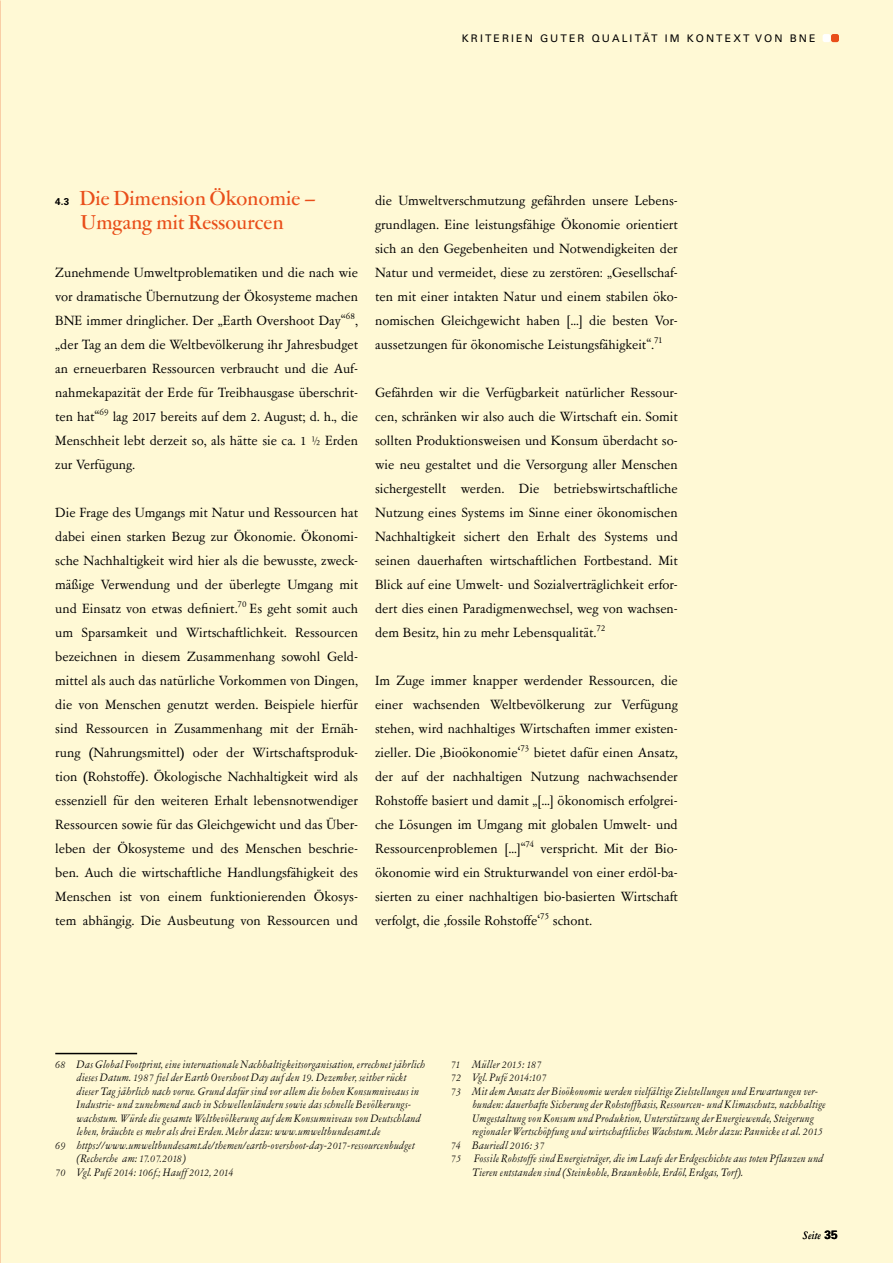
<style>
.page{position:relative;width:893px;height:1263px;background:#fff9d5}
.page>*{position:absolute;margin:0;border:0;box-sizing:border-box;transform-origin:0 0}
.t1{font:500 22.5px/24px "Garamont Amst SH";letter-spacing:.015em;color:#e94e1a}
.t2{font:15px/24px "Garamont Amst SB";color:#000;text-align:justify}
.t3{font:italic 12px "Garamont Amst SB";letter-spacing:.03em;color:#000}
.t4{font:10.5px "Univers LT Pro 55 Roman";letter-spacing:.2em;color:#000}
.t5{font:700 9.9px "Univers LT Pro 65";color:#000}
.s1{font-family:"Univers LT Pro 65";font-weight:700;font-style:normal}
</style>
<div class="page">
<div style="left:831px;top:34px;width:8px;height:8px;background:#e94e1a;border-radius:2px"></div>
<div style="left:823px;top:34px;width:8px;height:8px;background:#fff;border-radius:2px"></div>
<hr style="left:55px;top:1053px;width:82px;height:1px;background:#000">
<p class="t4" style="left:462px;top:32px;width:355px">KRITERIEN GUTER QUALITÄT IM KONTEXT VON BNE</p>
<p class="t5" style="left:55px;top:196px;width:16px">4.3</p>
<h1 class="t1" style="left:80px;top:187px;width:238px">Die Dimension Ökonomie –<br>Umgang mit Ressourcen</h1>
<p class="t2" style="left:55px;top:261px;width:304px">Zunehmende Umweltproblematiken und die nach wie vor dramatische Übernutzung der Ökosysteme machen BNE immer dringlicher. Der „Earth Overshoot Day“<sup>68</sup>, „der Tag an dem die Weltbevölkerung ihr Jahresbudget an erneuerbaren Ressourcen verbraucht und die Auf&shy;nahmekapazität der Erde für Treibhausgase überschrit&shy;ten hat“<sup>69</sup> lag 2017 bereits auf dem 2. August; d. h., die Menschheit lebt derzeit so, als hätte sie ca. 1 ½ Erden zur Verfügung.</p>
<p class="t2" style="left:55px;top:501px;width:304px">Die Frage des Umgangs mit Natur und Ressourcen hat dabei einen starken Bezug zur Ökonomie. Ökonomi&shy;sche Nachhaltigkeit wird hier als die bewusste, zweck&shy;mäßige Verwendung und der überlegte Umgang mit und Einsatz von etwas definiert.<sup>70</sup> Es geht somit auch um Sparsamkeit und Wirtschaftlichkeit. Ressourcen bezeichnen in diesem Zusammenhang sowohl Geld&shy;mittel als auch das natürliche Vorkommen von Dingen, die von Menschen genutzt werden. Beispiele hierfür sind Ressourcen in Zusammenhang mit der Ernäh&shy;rung (Nahrungsmittel) oder der Wirtschaftsproduk&shy;tion (Rohstoffe). Ökologische Nachhaltigkeit wird als essenziell für den weiteren Erhalt lebensnotwendiger Ressourcen sowie für das Gleichgewicht und das Über&shy;leben der Ökosysteme und des Menschen beschrie&shy;ben. Auch die wirtschaftliche Handlungsfähigkeit des Menschen ist von einem funktionierenden Ökosys&shy;tem abhängig. Die Ausbeutung von Ressourcen und</p>
<p class="t2" style="left:375px;top:189px;width:304px">die Umweltverschmutzung gefährden unsere Lebens&shy;grundlagen. Eine leistungsfähige Ökonomie orientiert sich an den Gegebenheiten und Notwendigkeiten der Natur und vermeidet, diese zu zerstören: „Gesellschaf&shy;ten mit einer intakten Natur und einem stabilen öko&shy;nomischen Gleichgewicht haben […] die besten Vor&shy;aussetzungen für ökonomische Leistungsfähigkeit“.<sup>71</sup></p>
<p class="t2" style="left:375px;top:381px;width:304px">Gefährden wir die Verfügbarkeit natürlicher Ressour&shy;cen, schränken wir also auch die Wirtschaft ein. Somit sollten Produktionsweisen und Konsum überdacht so&shy;wie neu gestaltet und die Versorgung aller Menschen sichergestellt werden. Die betriebswirtschaftliche Nutzung eines Systems im Sinne einer ökonomischen Nachhaltigkeit sichert den Erhalt des Systems und seinen dauerhaften wirtschaftlichen Fortbestand. Mit Blick auf eine Umwelt- und Sozialverträglichkeit erfor&shy;dert dies einen Paradigmenwechsel, weg von wachsen&shy;dem Besitz, hin zu mehr Lebensqualität.<sup>72</sup></p>
<p class="t2" style="left:375px;top:669px;width:304px">Im Zuge immer knapper werdender Ressourcen, die einer wachsenden Weltbevölkerung zur Verfügung stehen, wird nachhaltiges Wirtschaften immer existen&shy;zieller. Die ‚Bioökonomie‘<sup>73</sup> bietet dafür einen Ansatz, der auf der nachhaltigen Nutzung nachwachsender Rohstoffe basiert und damit „[…] ökonomisch erfolgrei&shy;che Lösungen im Umgang mit globalen Umwelt- und Ressourcenproblemen […]“<sup>74</sup> verspricht. Mit der Bio&shy;ökonomie wird ein Strukturwandel von einer erdöl-ba&shy;sierten zu einer nachhaltigen bio-basierten Wirtschaft verfolgt, die ‚fossile Rohstoffe‘<sup>75</sup> schont.</p>
<p class="t3" style="left:55px;top:1058px;width:371px">68 Das Global Footprint, eine internationale Nachhaltigkeitsorganisation, errechnet jährlich</p>
<p class="t3" style="left:77px;top:1071px;width:331px">dieses Datum. 1987 fiel der Earth Overshoot Day auf den 19. Dezember, seither rückt</p>
<p class="t3" style="left:77px;top:1085px;width:344px">dieser Tag jährlich nach vorne. Grund dafür sind vor allem die hohen Konsumniveaus in</p>
<p class="t3" style="left:77px;top:1098px;width:336px">Industrie- und zunehmend auch in Schwellenländern sowie das schnelle Bevölkerungs-</p>
<p class="t3" style="left:77px;top:1112px;width:345px">wachstum. Würde die gesamte Weltbevölkerung auf dem Konsumniveau von Deutschland</p>
<p class="t3" style="left:77px;top:1125px;width:305px">leben, bräuchte es mehr als drei Erden. Mehr dazu: www.umweltbundesamt.de</p>
<p class="t3" style="left:55px;top:1139px;width:361px">69 https://www.umweltbundesamt.de/themen/earth-overshoot-day-2017-ressourcenbudget</p>
<p class="t3" style="left:77px;top:1152px;width:111px">(Recherche am: 17.07.2018)</p>
<p class="t3" style="left:55px;top:1166px;width:180px">70 Vgl. Pufé 2014: 106f.; Hauff 2012, 2014</p>
<p class="t3" style="left:451px;top:1058px;width:92px">71 Müller 2015: 187</p>
<p class="t3" style="left:451px;top:1071px;width:97px">72 Vgl. Pufé 2014:107</p>
<p class="t3" style="left:451px;top:1085px;width:369px">73 Mit dem Ansatz der Bioökonomie werden vielfältige Zielstellungen und Erwartungen ver-</p>
<p class="t3" style="left:472px;top:1098px;width:355px">bunden: dauerhafte Sicherung der Rohstoffbasis, Ressourcen- und Klimaschutz, nachhaltige</p>
<p class="t3" style="left:472px;top:1112px;width:343px">Umgestaltung von Konsum und Produktion, Unterstützung der Energiewende, Steigerung</p>
<p class="t3" style="left:472px;top:1125px;width:352px">regionaler Wertschöpfung und wirtschaftliches Wachstum. Mehr dazu: Pannicke et al. 2015</p>
<p class="t3" style="left:451px;top:1139px;width:95px">74 Bauriedl 2016: 37</p>
<p class="t3" style="left:451px;top:1152px;width:374px">75 Fossile Rohstoffe sind Energieträger, die im Laufe der Erdgeschichte aus toten Pflanzen und</p>
<p class="t3" style="left:472px;top:1166px;width:273px">Tieren entstanden sind (Steinkohle, Braunkohle, Erdöl, Erdgas, Torf).</p>
<p class="t3" style="left:803px;top:1228px;width:36px">Seite <span class="s1">35</span></p>
</div>
